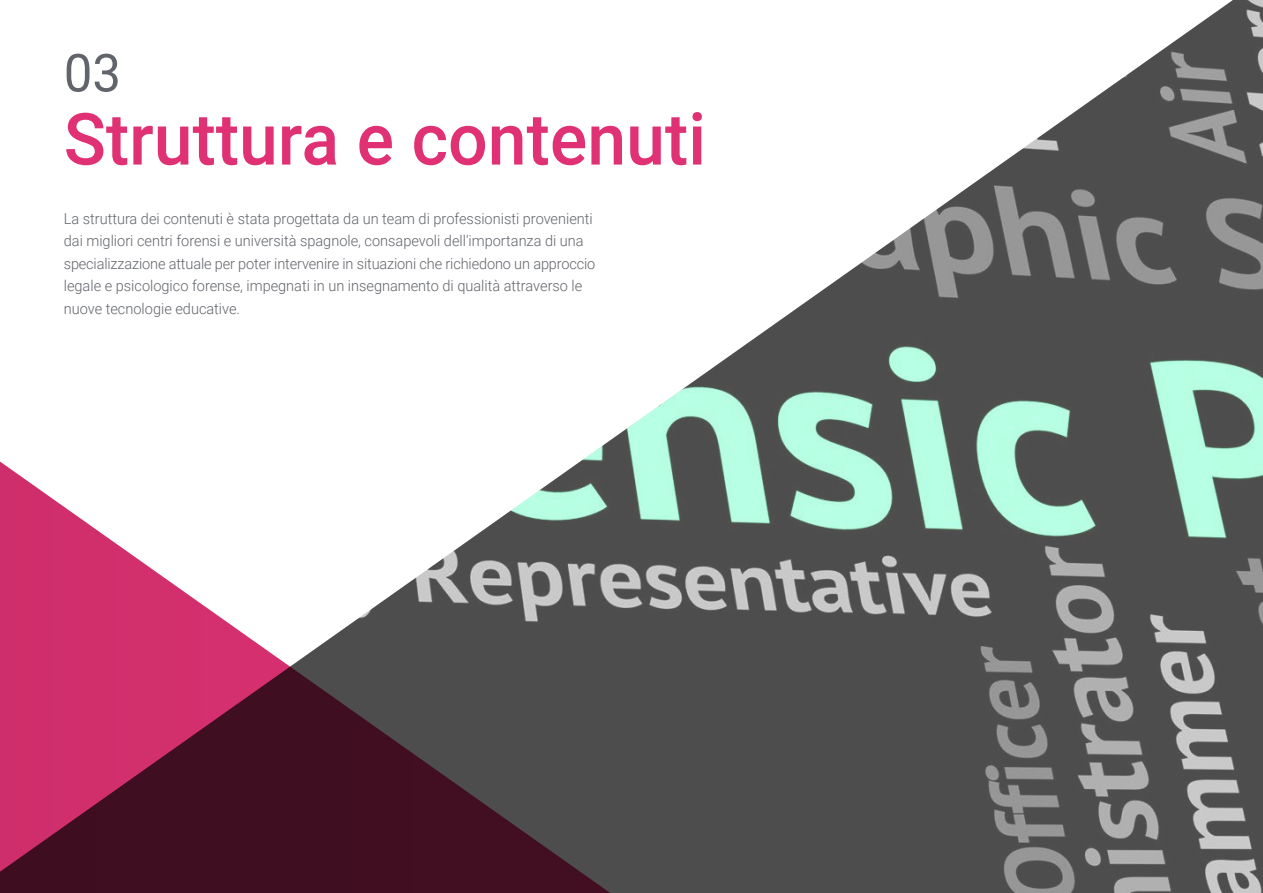
<style>
.page{position:relative;width:1263px;height:893px;background:#fff}
.page>*{position:absolute;margin:0;border:0;box-sizing:border-box;transform-origin:0 0}
.t1{font:500 72px "Roboto";color:#df3174}
.t2{font:52.5px "Roboto";color:#61646a}
.t3{font:300 15px/22.5px "Roboto";color:#61646a}
</style>
<div class="page">
<img style="left:602px;top:0;width:661px;height:893px">
<svg style="left:0;top:446px;width:640px;height:447px"></svg>
<h2 class="t2" style="left:64px;top:36px;width:59px">03</h2>
<h1 class="t1" style="left:64px;top:89px;width:644px">Struttura e contenuti</h1>
<p class="t3" style="left:64px;top:207px;width:533px">La struttura dei contenuti è stata progettata da un team di professionisti provenienti dai migliori centri forensi e università spagnole, consapevoli dell'importanza di una specializzazione attuale per poter intervenire in situazioni che richiedono un approccio legale e psicologico forense, impegnati in un insegnamento di qualità attraverso le nuove tecnologie educative.</p>
</div>
